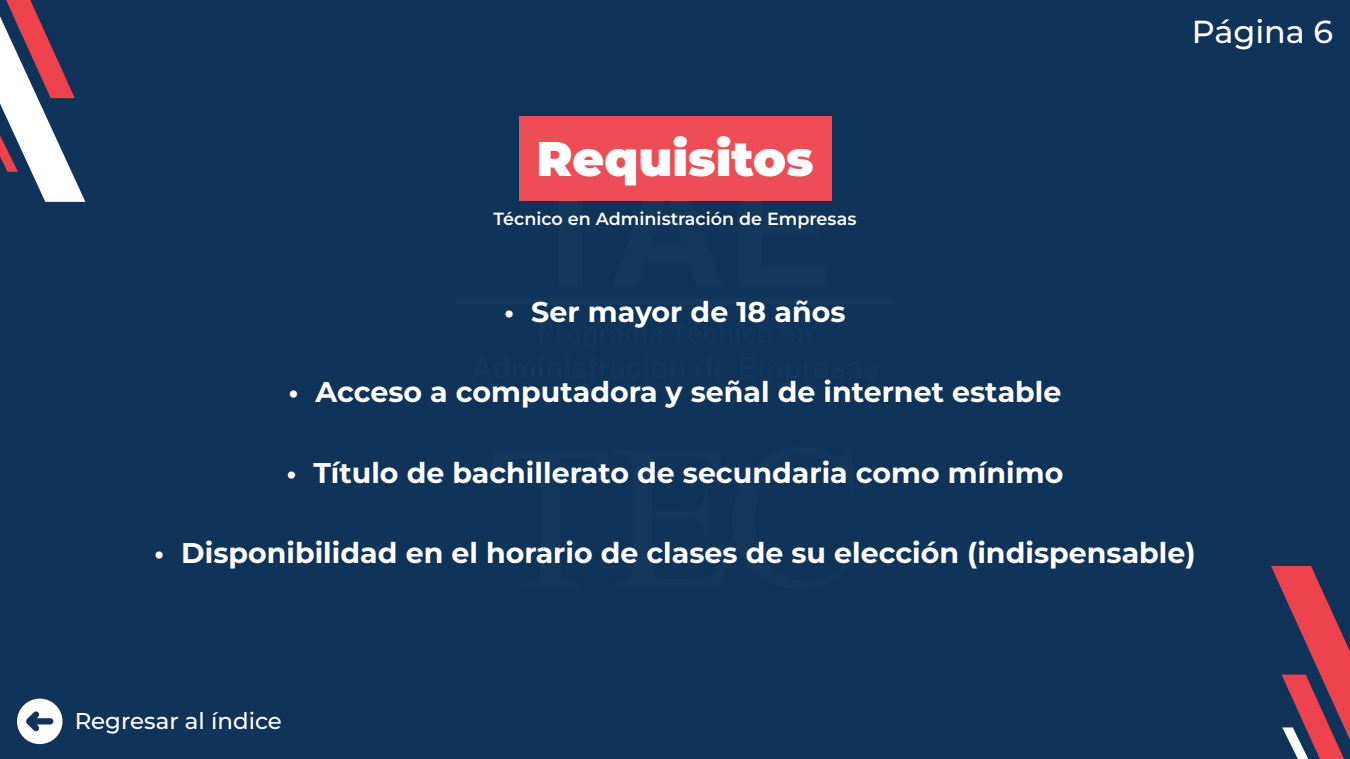
<style>
.page{position:relative;width:1350px;height:759px;background:#103359}
.page>*{position:absolute;margin:0;border:0;box-sizing:border-box;transform-origin:0 0}
.t1{font:900 48.6px "Montserrat";color:#fff}
.t2{font:500 31.8px "Montserrat";color:#fff}
.t3{font:700 28.5px "Montserrat";color:#fff}
.t4{font:500 22.95px "Montserrat";color:#fff}
.t5{font:600 17.55px "Montserrat";color:#fff}
</style>
<div class="page">
<div style="left:456px;top:298px;width:438px;height:7px;background:#14375c"></div>
<div style="left:519px;top:117px;width:312px;height:84px;background:#ee4d56"></div>
<svg style="left:17px;top:698px;width:46px;height:46px"></svg>
<svg style="left:1271px;top:566px;width:79px;height:193px"></svg>
<svg style="left:0;top:0;width:85px;height:202px"></svg>
<h1 class="t1" style="left:536px;top:122px;width:279px">Requisitos</h1>
<p class="t5" style="left:494px;top:207px;width:364px">Técnico en Administración de Empresas</p>
<p class="t3" style="left:504px;top:291px;width:343px">• Ser mayor de 18 años</p>
<p class="t3" style="left:288px;top:371px;width:775px">• Acceso a computadora y señal de internet estable</p>
<p class="t3" style="left:287px;top:452px;width:778px">• Título de bachillerato de secundaria como mínimo</p>
<p class="t2" style="left:1192px;top:10px;width:143px">Página 6</p>
<p class="t3" style="left:154px;top:533px;width:1043px">• Disponibilidad en el horario de clases de su elección (indispensable)</p>
<p class="t4" style="left:75px;top:705px;width:209px">Regresar al índice</p>
</div>
